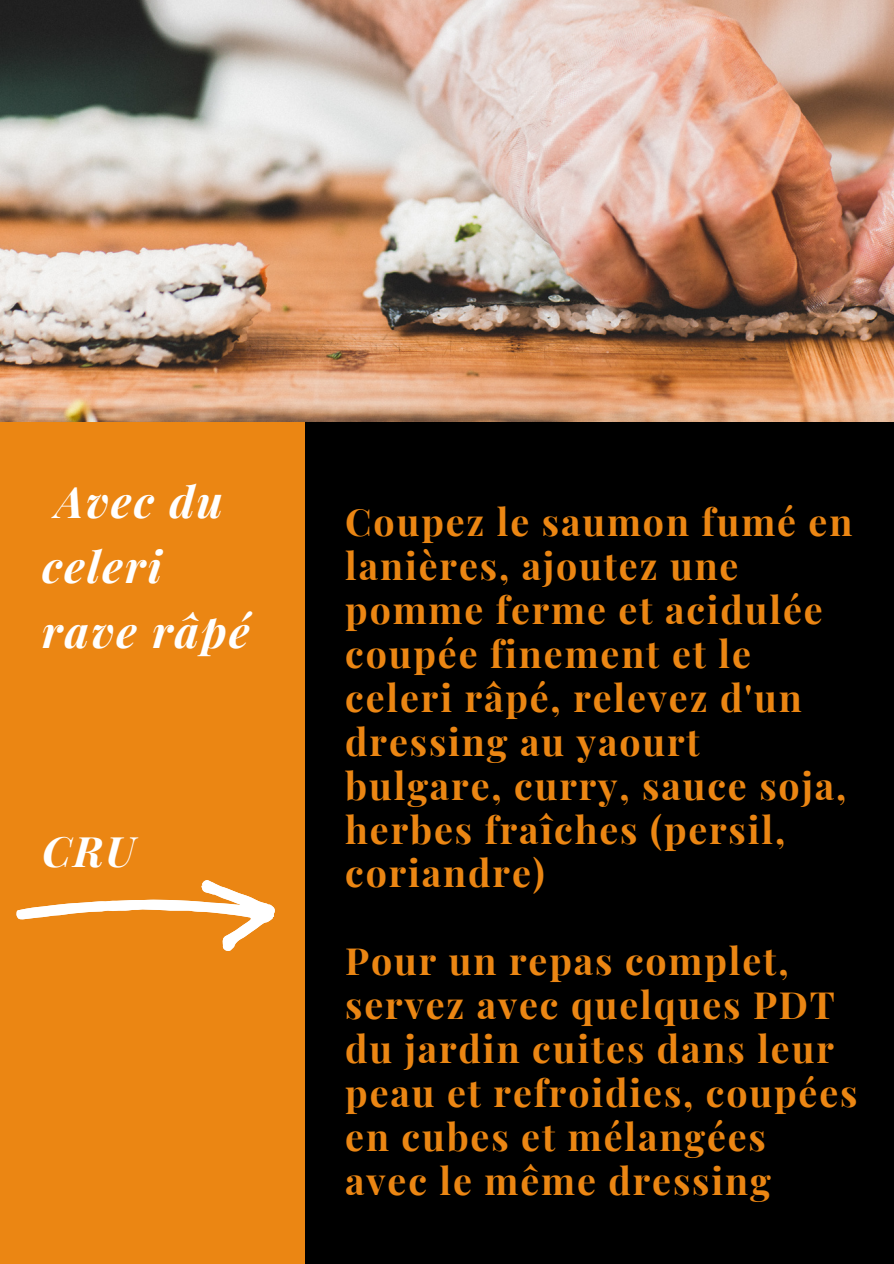
<style>
.page{position:relative;width:894px;height:1264px;background:#fff}
.page>*{position:absolute;margin:0;border:0;box-sizing:border-box;transform-origin:0 0}
.t1{font:italic 700 43.5px/65.2px "Playfair Display";letter-spacing:.05em;color:#fff}
.t2{font:italic 700 42px "Playfair Display";color:#fff}
.t3{font:700 37.5px/44px "Playfair Display";letter-spacing:.05em;color:#eb8613}
</style>
<div class="page">
<div style="left:0;top:0;width:893px;height:1263px;background:#000"></div>
<div style="left:0;top:345px;width:305px;height:918px;background:#eb8613"></div>
<img style="left:0;top:0;width:893px;height:421px">
<svg style="left:16px;top:880px;width:259px;height:70px"></svg>
<p class="t1" style="left:42px;top:467px;width:209px;text-indent:13px">Avec du celeri rave râpé</p>
<p class="t2" style="left:42px;top:821px;width:94px">CRU</p>
<p class="t3" style="left:345px;top:498px;width:508px">Coupez le saumon fumé en lanières, ajoutez une pomme ferme et acidulée coupée finement et le celeri râpé, relevez d'un dressing au yaourt bulgare, curry, sauce soja, herbes fraîches (persil, coriandre)</p>
<p class="t3" style="left:345px;top:937px;width:513px">Pour un repas complet, servez avec quelques PDT du jardin cuites dans leur peau et refroidies, coupées en cubes et mélangées<br>avec le même dressing</p>
</div>
